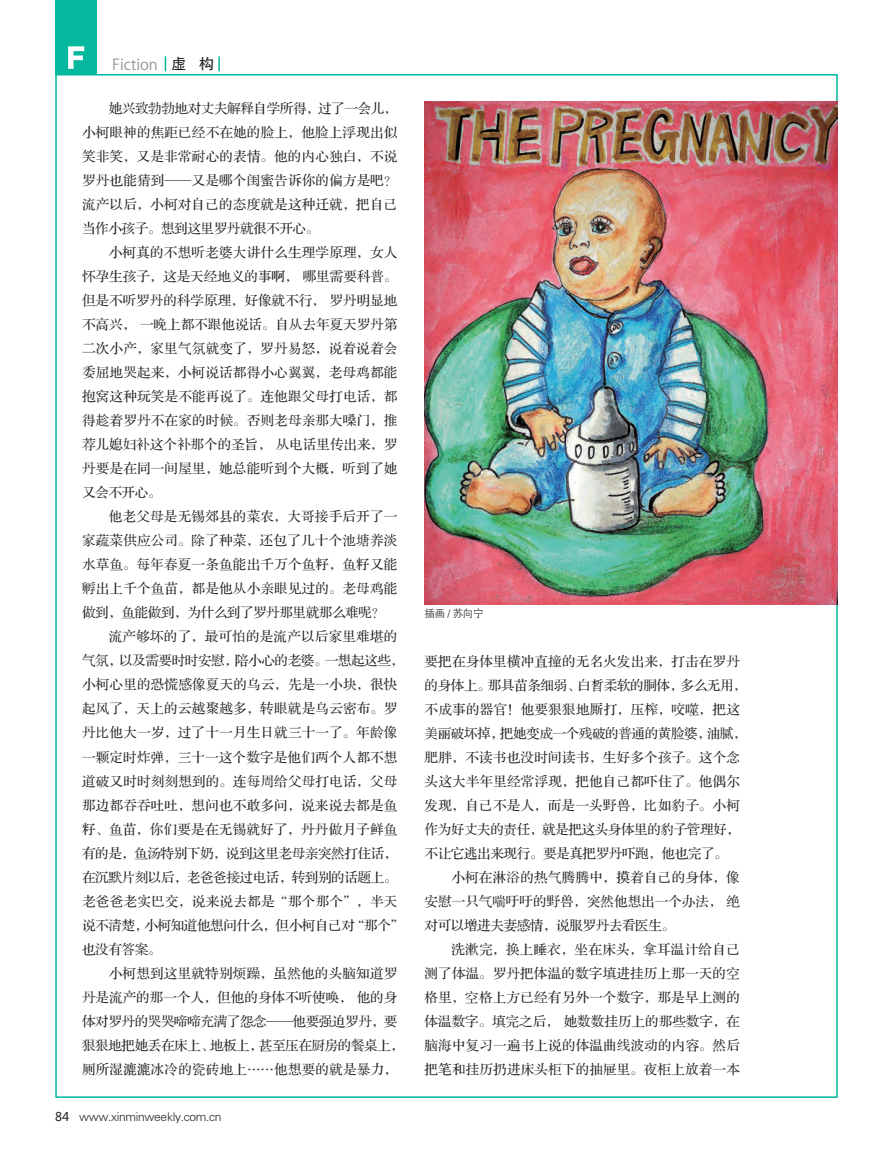
<style>
.page{position:relative;width:893px;height:1157px;background:#fff}
.page>*{position:absolute;margin:0;border:0;box-sizing:border-box;transform-origin:0 0}
.t1{font:15px "Koz Go Pro";color:#939598}
.t2{font:13.5px "FZS3 K GBK1 0";letter-spacing:.02em;color:#231f20}
.t3{font:13.5px "FZS3 K GBK1 0";letter-spacing:-.025em;color:#231f20}
.t4{font:12px "FZXH1 JW GB1 0";letter-spacing:-.025em;color:#231f20}
.t5{font:10.5px "FZZDXJW GB1 0";color:#231f20}
.s1{font-family:"FZHTJW GB1 0";color:#231f20}
.s2{font-family:"Microsoft Ya Hei"}
</style>
<div class="page">
<svg style="left:165px;top:56px;width:1px;height:15px"></svg>
<svg style="left:218px;top:56px;width:2px;height:15px"></svg>
<div style="left:55px;top:0;width:42px;height:75px;background:#03b89d"></div>
<svg style="left:68px;top:46px;width:16px;height:23px"></svg>
<img style="left:425px;top:102px;width:413px;height:503px">
<p class="t1" style="left:112px;top:54px;width:103px">Fiction <span class="s1">虚 构</span></p>
<p class="t3" style="left:109px;top:101px;width:290px">她兴致勃勃地对丈夫解释自学所得，过了一会儿，</p>
<p class="t2" style="left:82px;top:125px;width:317px">小柯眼神的焦距已经不在她的脸上，他脸上浮现出似</p>
<p class="t2" style="left:82px;top:149px;width:317px">笑非笑，又是非常耐心的表情。他的内心独白，不说</p>
<p class="t2" style="left:82px;top:173px;width:317px">罗丹也能猜到——又是哪个闺蜜告诉你的偏方是吧？</p>
<p class="t2" style="left:82px;top:197px;width:317px">流产以后，小柯对自己的态度就是这种迁就，把自己</p>
<p class="t3" style="left:82px;top:221px;width:239px">当作小孩子。想到这里罗丹就很不开心。</p>
<p class="t2" style="left:109px;top:245px;width:290px">小柯真的不想听老婆大讲什么生理学原理，女人</p>
<p class="t2" style="left:82px;top:269px;width:317px">怀孕生孩子，这是天经地义的事啊， 哪里需要科普。</p>
<p class="t2" style="left:82px;top:293px;width:317px">但是不听罗丹的科学原理，好像就不行， 罗丹明显地</p>
<p class="t2" style="left:82px;top:317px;width:317px">不高兴， 一晚上都不跟他说话。自从去年夏天罗丹第</p>
<p class="t2" style="left:82px;top:341px;width:317px">二次小产，家里气氛就变了，罗丹易怒，说着说着会</p>
<p class="t2" style="left:82px;top:366px;width:317px">委屈地哭起来，小柯说话都得小心翼翼，老母鸡都能</p>
<p class="t2" style="left:82px;top:390px;width:317px">抱窝这种玩笑是不能再说了。连他跟父母打电话，都</p>
<p class="t2" style="left:82px;top:414px;width:317px">得趁着罗丹不在家的时候。否则老母亲那大嗓门，推</p>
<p class="t2" style="left:82px;top:438px;width:317px">荐儿媳妇补这个补那个的圣旨， 从电话里传出来，罗</p>
<p class="t2" style="left:82px;top:462px;width:317px">丹要是在同一间屋里，她总能听到个大概，听到了她</p>
<p class="t2" style="left:82px;top:486px;width:81px">又会不开心。</p>
<p class="t2" style="left:109px;top:510px;width:290px">他老父母是无锡郊县的菜农，大哥接手后开了一</p>
<p class="t2" style="left:82px;top:534px;width:317px">家蔬菜供应公司。除了种菜，还包了几十个池塘养淡</p>
<p class="t2" style="left:82px;top:558px;width:317px">水草鱼。每年春夏一条鱼能出千万个鱼籽，鱼籽又能</p>
<p class="t2" style="left:82px;top:582px;width:317px">孵出上千个鱼苗，都是他从小亲眼见过的。老母鸡能</p>
<p class="t3" style="left:82px;top:606px;width:305px">做到，鱼能做到，为什么到了罗丹那里就那么难呢？</p>
<p class="t2" style="left:109px;top:630px;width:290px">流产够坏的了，最可怕的是流产以后家里难堪的</p>
<p class="t3" style="left:82px;top:654px;width:324px">气氛，以及需要时时安慰，陪小心的老婆。一想起这些，</p>
<p class="t2" style="left:82px;top:678px;width:317px">小柯心里的恐慌感像夏天的乌云，先是一小块，很快</p>
<p class="t2" style="left:82px;top:702px;width:317px">起风了，天上的云越聚越多，转眼就是乌云密布。罗</p>
<p class="t2" style="left:82px;top:726px;width:317px">丹比他大一岁，过了十一月生日就三十一了。年龄像</p>
<p class="t2" style="left:82px;top:750px;width:317px">一颗定时炸弹，三十一这个数字是他们两个人都不想</p>
<p class="t2" style="left:82px;top:774px;width:317px">道破又时时刻刻想到的。连每周给父母打电话，父母</p>
<p class="t2" style="left:82px;top:798px;width:317px">那边都吞吞吐吐，想问也不敢多问，说来说去都是鱼</p>
<p class="t2" style="left:82px;top:822px;width:317px">籽、鱼苗，你们要是在无锡就好了，丹丹做月子鲜鱼</p>
<p class="t3" style="left:82px;top:846px;width:317px">有的是，鱼汤特别下奶，说到这里老母亲突然打住话，</p>
<p class="t3" style="left:82px;top:870px;width:317px">在沉默片刻以后，老爸爸接过电话，转到别的话题上。</p>
<p class="t2" style="left:82px;top:894px;width:317px">老爸爸老实巴交，说来说去都是“那个那个”，半天</p>
<p class="t3" style="left:82px;top:918px;width:324px">说不清楚，小柯知道他想问什么， 但小柯自己对“那个”</p>
<p class="t2" style="left:82px;top:942px;width:81px">也没有答案。</p>
<p class="t2" style="left:109px;top:966px;width:290px">小柯想到这里就特别烦躁，虽然他的头脑知道罗</p>
<p class="t2" style="left:82px;top:990px;width:317px">丹是流产的那一个人，但他的身体不听使唤， 他的身</p>
<p class="t3" style="left:82px;top:1014px;width:317px">体对罗丹的哭哭啼啼充满了怨念——他要强迫罗丹，要</p>
<p class="t3" style="left:82px;top:1038px;width:324px">狠狠地把她丢在床上、地板上，甚至压在厨房的餐桌上，</p>
<p class="t2" style="left:82px;top:1062px;width:317px">厕所湿漉漉冰冷的瓷砖地上……他想要的就是暴力，</p>
<p class="t4" style="left:55px;top:1109px;width:168px"><span class="s2">84</span> www.xinminweekly.com.cn</p>
<p class="t5" style="left:425px;top:608px;width:61px">插画 / 苏向宁</p>
<p class="t2" style="left:425px;top:654px;width:317px">要把在身体里横冲直撞的无名火发出来，打击在罗丹</p>
<p class="t3" style="left:425px;top:678px;width:324px">的身体上。那具苗条细弱、白皙柔软的胴体，多么无用，</p>
<p class="t2" style="left:425px;top:702px;width:317px">不成事的器官！他要狠狠地厮打，压榨，咬噬，把这</p>
<p class="t3" style="left:425px;top:726px;width:324px">美丽破坏掉，把她变成一个残破的普通的黄脸婆，油腻，</p>
<p class="t2" style="left:425px;top:750px;width:317px">肥胖，不读书也没时间读书，生好多个孩子。这个念</p>
<p class="t2" style="left:425px;top:774px;width:317px">头这大半年里经常浮现，把他自己都吓住了。他偶尔</p>
<p class="t2" style="left:425px;top:798px;width:317px">发现，自己不是人，而是一头野兽，比如豹子。小柯</p>
<p class="t3" style="left:425px;top:822px;width:317px">作为好丈夫的责任，就是把这头身体里的豹子管理好，</p>
<p class="t3" style="left:425px;top:846px;width:305px">不让它逃出来现行。要是真把罗丹吓跑，他也完了。</p>
<p class="t2" style="left:451px;top:870px;width:290px">小柯在淋浴的热气腾腾中，摸着自己的身体，像</p>
<p class="t2" style="left:425px;top:894px;width:317px">安慰一只气喘吁吁的野兽，突然他想出一个办法， 绝</p>
<p class="t3" style="left:425px;top:918px;width:252px">对可以增进夫妻感情，说服罗丹去看医生。</p>
<p class="t2" style="left:451px;top:942px;width:290px">洗漱完，换上睡衣，坐在床头，拿耳温计给自己</p>
<p class="t2" style="left:425px;top:966px;width:317px">测了体温。罗丹把体温的数字填进挂历上那一天的空</p>
<p class="t2" style="left:425px;top:990px;width:317px">格里，空格上方已经有另外一个数字，那是早上测的</p>
<p class="t2" style="left:425px;top:1014px;width:317px">体温数字。填完之后， 她数数挂历上的那些数字，在</p>
<p class="t2" style="left:425px;top:1038px;width:317px">脑海中复习一遍书上说的体温曲线波动的内容。然后</p>
<p class="t2" style="left:425px;top:1062px;width:317px">把笔和挂历扔进床头柜下的抽屉里。夜柜上放着一本</p>
</div>
